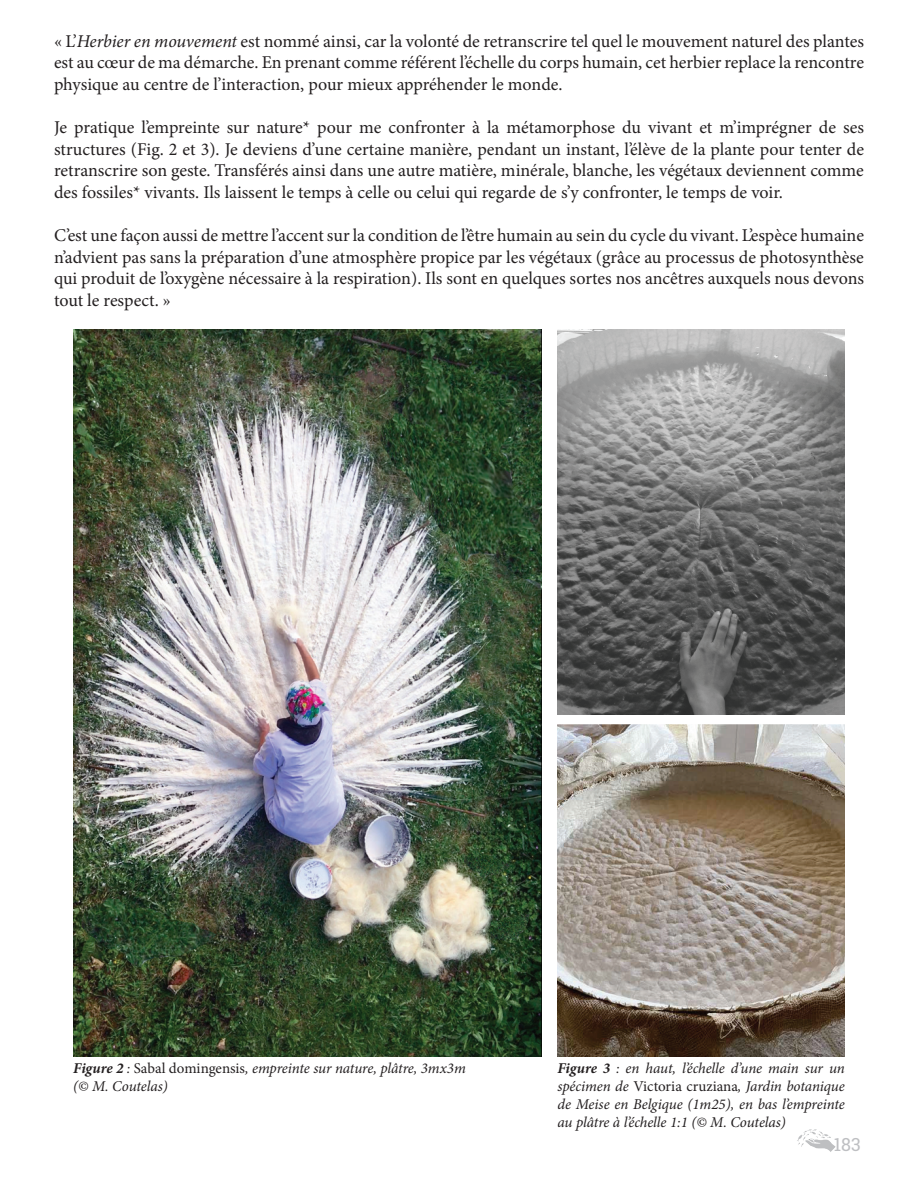
<style>
.page{position:relative;width:918px;height:1188px;background:#fff}
.page>*{position:absolute;margin:0;border:0;box-sizing:border-box;transform-origin:0 0}
.t1{font:18px/21.6px "Minion Pro";color:#231f20;text-align:justify}
.t2{font:18px "Roboto Slab";color:#bebfc2}
.t3{font:italic 15px/18px "Minion Pro";letter-spacing:-.01em;color:#231f20}
.s1{font-style:italic}
.s2{font-weight:700}
.s3{font-style:normal}
</style>
<div class="page">
<img style="left:814px;top:1143px;width:22px;height:9px">
<img style="left:797px;top:1129px;width:34px;height:18px">
<img style="left:557px;top:330px;width:288px;height:384px">
<img style="left:73px;top:330px;width:469px;height:726px">
<img style="left:557px;top:725px;width:288px;height:331px">
<p class="t1" style="left:54px;top:30px;width:812px">« L’<span class="s1">Herbier en mouvement</span> est nommé ainsi, car la volonté de retranscrire tel quel le mouvement naturel des plantes est au cœur de ma démarche. En prenant comme référent l’échelle du corps humain, cet herbier replace la rencontre physique au centre de l’interaction, pour mieux appréhender le monde.</p>
<p class="t1" style="left:54px;top:117px;width:812px">Je pratique l’empreinte sur nature* pour me confronter à la métamorphose du vivant et m’imprégner de ses structures (Fig. 2 et 3). Je deviens d’une certaine manière, pendant un instant, l’élève de la plante pour tenter de retranscrire son geste. Transférés ainsi dans une autre matière, minérale, blanche, les végétaux deviennent comme des fossiles* vivants. Ils laissent le temps à celle ou celui qui regarde de s’y confronter, le temps de voir.</p>
<p class="t1" style="left:54px;top:225px;width:812px">C’est une façon aussi de mettre l’accent sur la condition de l’être humain au sein du cycle du vivant. L’espèce humaine n’advient pas sans la préparation d’une atmosphère propice par les végétaux (grâce au processus de photosynthèse qui produit de l’oxygène nécessaire à la respiration). Ils sont en quelques sortes nos ancêtres auxquels nous devons tout le respect. »</p>
<p class="t3" style="left:73px;top:1059px;width:394px"><span class="s2">Figure 2</span> : <span class="s3">Sabal domingensis</span>, empreinte sur nature, plâtre, 3mx3m (© M. Coutelas)</p>
<p class="t3" style="left:557px;top:1059px;width:289px;text-align:justify"><span class="s2">Figure 3</span> : en haut, l’échelle d’une main sur un spécimen de <span class="s3">Victoria cruziana</span>, Jardin botanique de Meise en Belgique (1m25), en bas l’empreinte au plâtre à l’échelle 1:1 (© M. Coutelas)</p>
<p class="t2" style="left:834px;top:1132px;width:29px">183</p>
</div>
